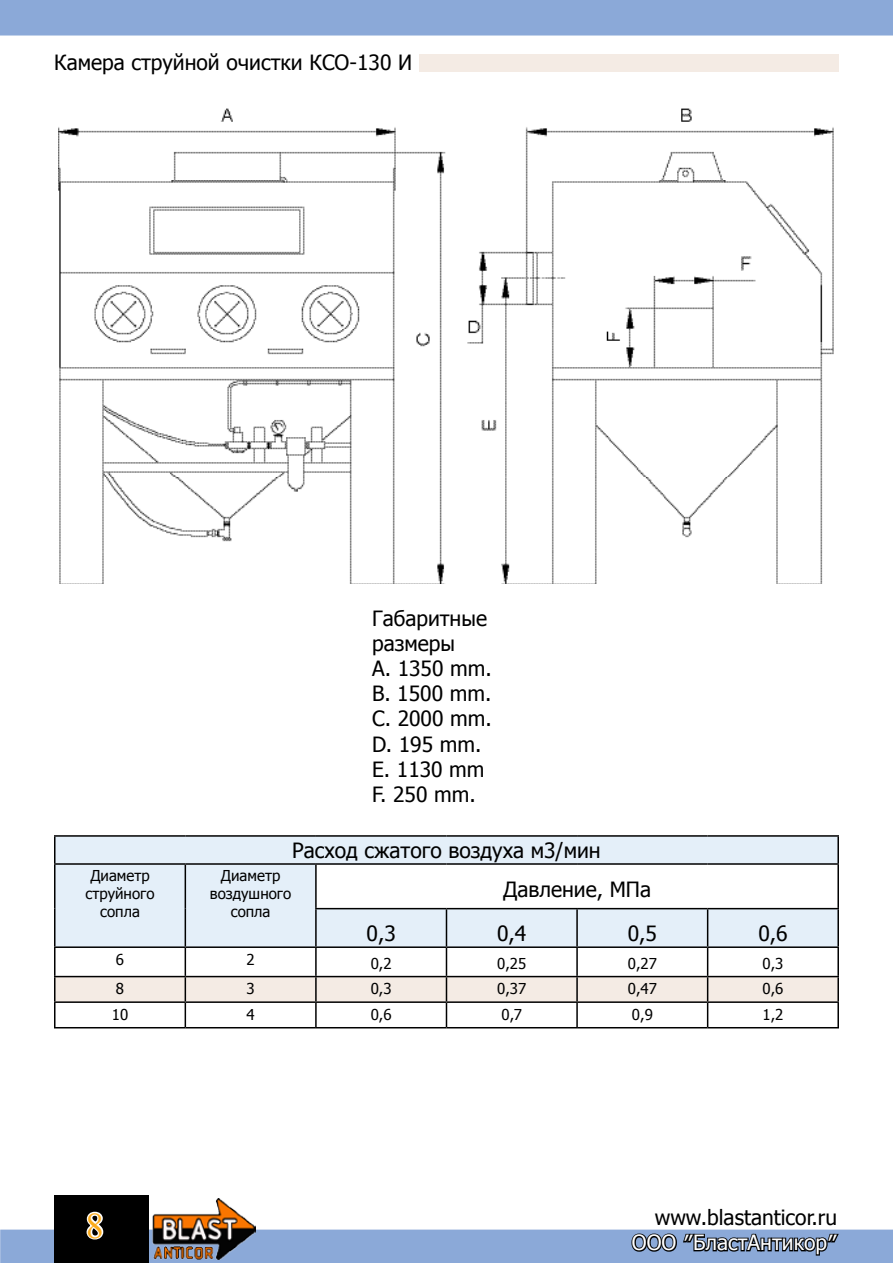
<style>
.page{position:relative;width:893px;height:1263px;background:#fff}
.page>*{position:absolute;margin:0;border:0;box-sizing:border-box;transform-origin:0 0}
.t1{font:36px "Times New Roman";color:#fbab1b}
.t2{font:21px/25.2px "Tahoma";color:#000}
.t3{font:21px "Tahoma";color:#fff}
.t4{font:15px/18px "Tahoma";color:#000;text-align:center}
</style>
<div class="page">
<div style="left:1px;top:1px;width:891px;height:34px;background:#8ba9d8"></div>
<div style="left:0;top:0;width:893px;height:36px;border:2px solid #8ba9d8"></div>
<img style="left:216px;top:1198px;width:17px;height:11px">
<div style="left:54px;top:1195px;width:94px;height:68px;background:#000"></div>
<svg style="left:0;top:1209px;width:893px;height:54px"></svg>
<div style="left:419px;top:54px;width:420px;height:17px;background:#f4ebe4"></div>
<img style="left:58px;top:108px;width:776px;height:476px">
<svg style="left:56px;top:837px;width:781px;height:109px;fill:#e4eff9"></svg>
<hr style="left:54px;top:835px;width:131px;height:2px;background:#000">
<hr style="left:54px;top:837px;width:2px;height:26px;background:#000">
<hr style="left:185px;top:835px;width:131px;height:2px;background:#000">
<hr style="left:316px;top:835px;width:130px;height:2px;background:#000">
<hr style="left:446px;top:835px;width:131px;height:2px;background:#000">
<hr style="left:577px;top:835px;width:131px;height:2px;background:#000">
<hr style="left:708px;top:835px;width:131px;height:2px;background:#000">
<hr style="left:837px;top:837px;width:2px;height:26px;background:#000">
<hr style="left:54px;top:863px;width:131px;height:2px;background:#000">
<hr style="left:54px;top:865px;width:2px;height:44px;background:#000">
<hr style="left:185px;top:863px;width:131px;height:2px;background:#000">
<hr style="left:185px;top:865px;width:1px;height:44px;background:#000">
<hr style="left:316px;top:863px;width:130px;height:2px;background:#000">
<hr style="left:315px;top:865px;width:2px;height:43px;background:#000">
<hr style="left:446px;top:863px;width:131px;height:2px;background:#000">
<hr style="left:577px;top:863px;width:131px;height:2px;background:#000">
<hr style="left:708px;top:863px;width:131px;height:2px;background:#000">
<hr style="left:837px;top:865px;width:2px;height:43px;background:#000">
<hr style="left:54px;top:909px;width:2px;height:37px;background:#000">
<hr style="left:185px;top:909px;width:1px;height:37px;background:#000">
<hr style="left:315px;top:908px;width:131px;height:1px;background:#000">
<hr style="left:315px;top:909px;width:2px;height:37px;background:#000">
<hr style="left:446px;top:908px;width:131px;height:1px;background:#000">
<hr style="left:446px;top:909px;width:1px;height:37px;background:#000">
<hr style="left:577px;top:908px;width:131px;height:1px;background:#000">
<hr style="left:576px;top:909px;width:2px;height:37px;background:#000">
<hr style="left:708px;top:908px;width:131px;height:1px;background:#000">
<hr style="left:707px;top:909px;width:1px;height:37px;background:#000">
<hr style="left:837px;top:909px;width:2px;height:37px;background:#000">
<hr style="left:54px;top:946px;width:131px;height:2px;background:#000">
<hr style="left:54px;top:948px;width:2px;height:28px;background:#000">
<hr style="left:185px;top:946px;width:131px;height:2px;background:#000">
<hr style="left:316px;top:946px;width:130px;height:2px;background:#000">
<hr style="left:446px;top:946px;width:131px;height:2px;background:#000">
<hr style="left:577px;top:946px;width:131px;height:2px;background:#000">
<hr style="left:708px;top:946px;width:131px;height:2px;background:#000">
<hr style="left:837px;top:948px;width:2px;height:28px;background:#000">
<hr style="left:54px;top:976px;width:131px;height:1px;background:#000">
<hr style="left:54px;top:977px;width:2px;height:24px;background:#000">
<hr style="left:708px;top:976px;width:131px;height:1px;background:#000">
<hr style="left:837px;top:977px;width:2px;height:24px;background:#000">
<hr style="left:54px;top:1001px;width:131px;height:2px;background:#000">
<hr style="left:54px;top:1003px;width:2px;height:24px;background:#000">
<hr style="left:708px;top:1001px;width:131px;height:2px;background:#000">
<svg style="left:55px;top:948px;width:783px;height:79px"></svg>
<hr style="left:837px;top:1003px;width:2px;height:24px;background:#000">
<hr style="left:54px;top:1027px;width:131px;height:1px;background:#000">
<hr style="left:185px;top:1027px;width:131px;height:1px;background:#000">
<hr style="left:316px;top:1027px;width:130px;height:1px;background:#000">
<hr style="left:446px;top:1027px;width:131px;height:1px;background:#000">
<hr style="left:577px;top:1027px;width:131px;height:1px;background:#000">
<hr style="left:708px;top:1027px;width:131px;height:1px;background:#000">
<p class="t2" style="left:54px;top:49px;width:360px">Камера струйной очистки КСО-130 И</p>
<p class="t2" style="left:372px;top:604px;width:121px">Габаритные размеры<br>A. 1350 mm.<br>B. 1500 mm.<br>C. 2000 mm.<br>D. 195 mm.<br>E. 1130 mm<br>F. 250 mm.</p>
<p class="t2" style="left:292px;top:837px;width:310px">Расход сжатого воздуха м3/мин</p>
<p class="t4" style="left:85px;top:866px;width:71px">Диаметр струйного сопла</p>
<p class="t4" style="left:210px;top:866px;width:83px">Диаметр воздушного сопла</p>
<p class="t2" style="left:503px;top:875px;width:150px">Давление, МПа</p>
<p class="t2" style="left:367px;top:920px;width:31px">0,3</p>
<p class="t2" style="left:497px;top:920px;width:31px">0,4</p>
<p class="t2" style="left:628px;top:920px;width:31px">0,5</p>
<p class="t2" style="left:758px;top:920px;width:31px">0,6</p>
<p class="t4" style="left:116px;top:949px;width:10px">6</p>
<p class="t4" style="left:247px;top:949px;width:10px">2</p>
<p class="t4" style="left:371px;top:954px;width:22px">0,2</p>
<p class="t4" style="left:497px;top:954px;width:31px">0,25</p>
<p class="t4" style="left:628px;top:954px;width:31px">0,27</p>
<p class="t4" style="left:762px;top:954px;width:22px">0,3</p>
<p class="t4" style="left:116px;top:979px;width:10px">8</p>
<p class="t4" style="left:247px;top:979px;width:10px">3</p>
<p class="t4" style="left:371px;top:979px;width:22px">0,3</p>
<p class="t4" style="left:497px;top:979px;width:31px">0,37</p>
<p class="t4" style="left:628px;top:979px;width:31px">0,47</p>
<p class="t4" style="left:762px;top:979px;width:22px">0,6</p>
<p class="t4" style="left:112px;top:1004px;width:18px">10</p>
<p class="t4" style="left:247px;top:1004px;width:10px">4</p>
<p class="t4" style="left:371px;top:1004px;width:22px">0,6</p>
<p class="t4" style="left:502px;top:1004px;width:22px">0,7</p>
<p class="t4" style="left:632px;top:1004px;width:22px">0,9</p>
<p class="t4" style="left:762px;top:1004px;width:22px">1,2</p>
<h1 class="t1" style="left:86px;top:1201px;width:19px">8</h1>
<p class="t2" style="left:655px;top:1204px;width:184px">www.blastanticor.ru</p>
<p class="t3" style="left:632px;top:1228px;width:207px">ООО ″БластАнтикор″</p>
</div>
